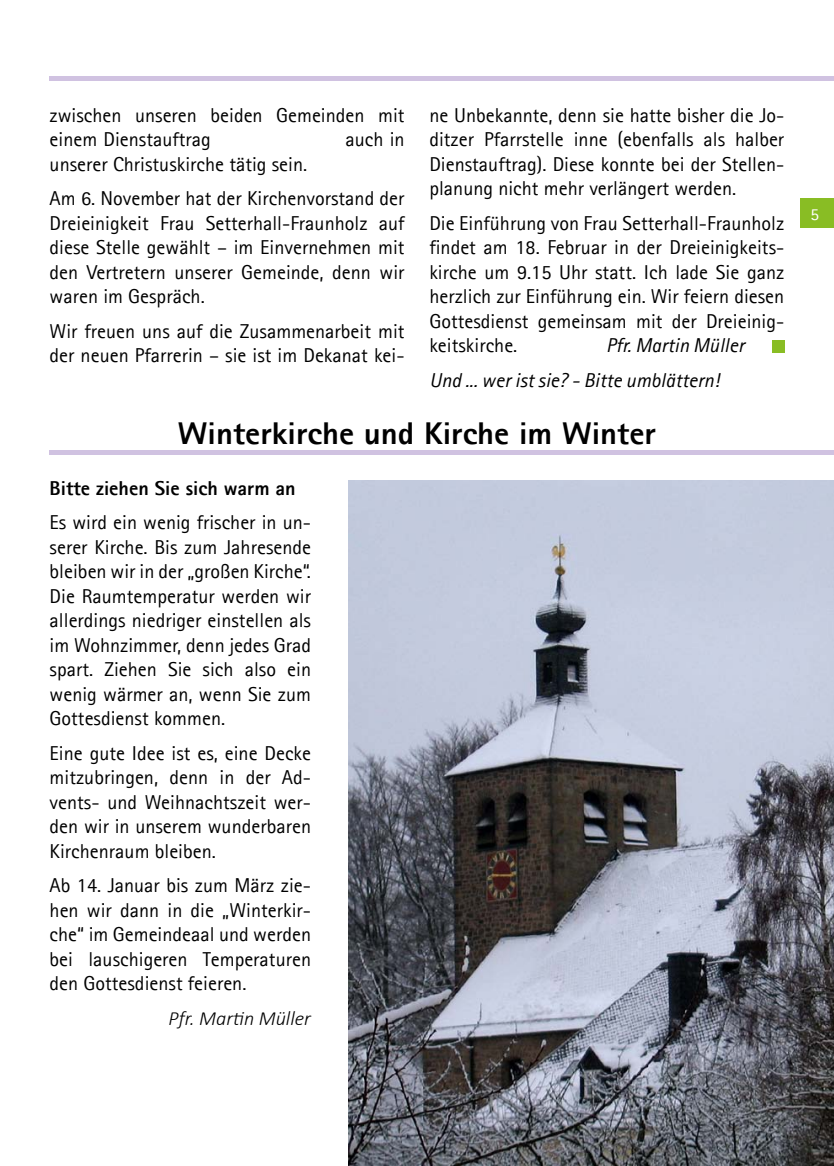
<style>
.page{position:relative;width:834px;height:1166px;background:#fff}
.page>*{position:absolute;margin:0;border:0;box-sizing:border-box;transform-origin:0 0}
.t1{font:800 31.5px "Agfa Rotis Sans Serif";color:#000;scale:1.04 1}
.t2{font:20.12px/24.5px "Agfa Rotis Sans Serif";color:#000;text-align:justify}
.t3{font:italic 20.12px/34.5px "Agfa Rotis Sans Serif";color:#000}
.t4{font:800 20.12px "Agfa Rotis Sans Serif";color:#000}
.t5{font:italic 300 20.12px "Calibri";color:#000}
.t6{font:16.62px "Agfa Rotis Sans Serif";color:#fff;scale:1.04 1}
</style>
<div class="page">
<div style="left:799px;top:198px;width:34px;height:30px;background:#89bd24"></div>
<div style="left:771px;top:340px;width:13px;height:12px;background:#89bd24"></div>
<div style="left:50px;top:450px;width:783px;height:5px;background:#d0c2e1"></div>
<div style="left:50px;top:76px;width:783px;height:5px;background:#d0c2e1"></div>
<img style="left:349px;top:480px;width:484px;height:686px">
<p class="t2" style="left:50px;top:103px;width:356px">zwischen unseren beiden Gemeinden mit einem Dienstauftrag</p>
<p class="t2" style="left:345px;top:127px;width:61px">auch in</p>
<p class="t2" style="left:50px;top:147px;width:356px;line-height:34.5px">unserer Christuskirche tätig sein.<br>Am 6. November hat der Kirchenvorstand der</p>
<p class="t2" style="left:50px;top:211px;width:356px">Dreieinigkeit Frau Setterhall-Fraunholz auf diese Stelle gewählt – im Einvernehmen mit den Vertretern unserer Gemeinde, denn wir waren im Gespräch.</p>
<p class="t2" style="left:50px;top:318px;width:356px">Wir freuen uns auf die Zusammenarbeit mit der neuen Pfarrerin – sie ist im Dekanat kei-</p>
<p class="t2" style="left:429px;top:103px;width:356px">ne Unbekannte, denn sie hatte bisher die Jo&shy;ditzer Pfarrstelle inne (ebenfalls als halber Dienstauftrag). Diese konnte bei der Stellen&shy;planung nicht mehr verlängert werden.</p>
<p class="t2" style="left:429px;top:211px;width:356px">Die Einführung von Frau Setterhall-Fraunholz findet am 18. Februar in der Dreieinigkeits&shy;kirche um 9.15 Uhr statt. Ich lade Sie ganz herzlich zur Einführung ein. Wir feiern diesen Gottesdienst gemeinsam mit der Dreieinig&shy;keitskirche.</p>
<p class="t3" style="left:429px;top:328px;width:316px;text-indent:176px">Pfr. Martin Müller<br>Und ... wer ist sie? - Bitte umblättern!</p>
<h1 class="t1" style="left:178px;top:413px;width:461px">Winterkirche und Kirche im Winter</h1>
<p class="t4" style="left:50px;top:475px;width:247px">Bitte ziehen Sie sich warm an</p>
<p class="t2" style="left:50px;top:510px;width:263px">Es wird ein wenig frischer in un&shy;serer Kirche. Bis zum Jahresende bleiben wir in der „großen Kirche“.<br>Die Raumtemperatur werden wir allerdings niedriger einstellen als im Wohnzimmer, denn jedes Grad spart. Ziehen Sie sich also ein wenig wärmer an, wenn Sie zum Gottesdienst kommen.</p>
<p class="t2" style="left:50px;top:740px;width:263px">Eine gute Idee ist es, eine Decke mitzubringen, denn in der Ad&shy;vents- und Weihnachtszeit wer&shy;den wir in unserem wunderbaren Kirchenraum bleiben.</p>
<p class="t2" style="left:50px;top:873px;width:263px">Ab 14. Januar bis zum März zie&shy;hen wir dann in die „Winterkir&shy;che“ im Gemeindeaal und werden bei lauschigeren Temperaturen den Gottesdienst feieren.</p>
<p class="t5" style="left:168px;top:1005px;width:144px">Pfr. Martin Müller</p>
<p class="t6" style="left:810px;top:204px;width:10px">5</p>
</div>
